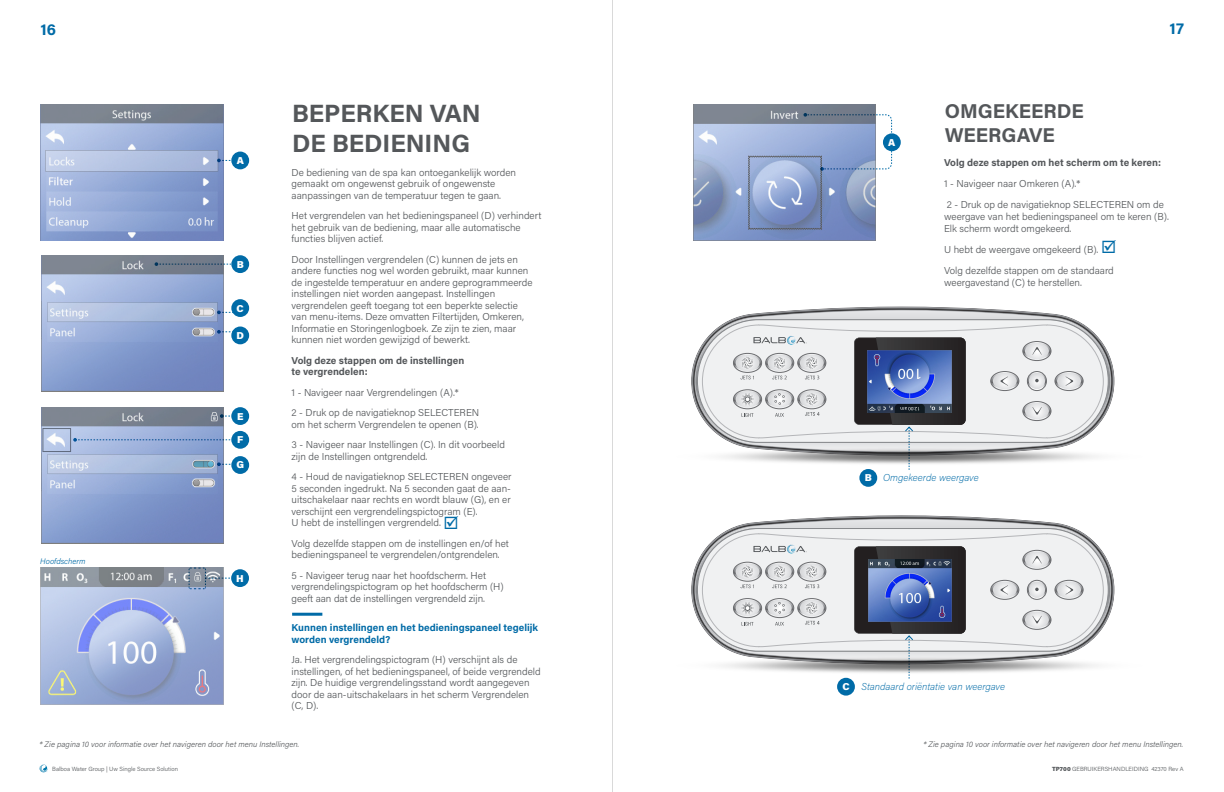
<style>
.page{position:relative;width:1224px;height:792px;background:#fff}
.page>*{position:absolute;margin:0;border:0;box-sizing:border-box;transform-origin:0 0}
.t1{font:700 25px/30px "Acumin Pro";letter-spacing:-.005em;color:#54575a}
.t2{font:700 20px/24px "Acumin Pro";color:#54575a}
.t3{font:700 16px "Acumin Pro";color:#006ba7}
.t4{font:300 10px/11.5px "Acumin Pro";color:#54575a}
.t5{font:700 10px/11.5px "Acumin Pro";color:#54575a}
.t6{font:700 10px/11.5px "Acumin Pro";color:#006ba7}
.t7{font:italic 200 10px "Acumin Pro";color:#006ba7}
.t8{font:900 10px "Acumin Pro";color:#fff}
.t9{font:italic 300 8px "Acumin Pro";color:#54575a}
.t10{font:italic 300 8px "Acumin Pro";color:#006ba7}
.t11{font:300 6px "Acumin Pro";color:#54575a}
.s1{color:#006ba7}
.s2{font-weight:900}
</style>
<div class="page">
<hr style="left:613px;top:0;width:1px;height:792px;background:#231f20">
<svg style="left:39px;top:764px;width:9px;height:9px"></svg>
<svg style="left:695px;top:519px;width:415px;height:98px"></svg>
<svg style="left:697px;top:528px;width:412px;height:98px"></svg>
<svg style="left:702px;top:534px;width:402px;height:112px"></svg>
<div style="left:798px;top:598px;width:28px;height:20px;border:1px solid #6c6d70;border-radius:50%"></div>
<div style="left:733px;top:598px;width:29px;height:20px;border:1px solid #6c6d70;border-radius:50%"></div>
<div style="left:765px;top:598px;width:29px;height:20px;border:1px solid #6c6d70;border-radius:50%"></div>
<svg style="left:1027px;top:580px;width:19px;height:19px"></svg>
<div style="left:1027px;top:580px;width:20px;height:20px;border:1px solid #6c6d70;border-radius:50%"></div>
<div style="left:1055px;top:580px;width:28px;height:20px;border:1px solid #6c6d70;border-radius:50%"></div>
<div style="left:991px;top:580px;width:28px;height:20px;border:1px solid #6c6d70;border-radius:50%"></div>
<div style="left:1023px;top:550px;width:28px;height:20px;border:1px solid #6c6d70;border-radius:50%"></div>
<div style="left:1023px;top:610px;width:28px;height:20px;border:1px solid #6c6d70;border-radius:50%"></div>
<svg style="left:1029px;top:582px;width:16px;height:16px"></svg>
<svg style="left:1035px;top:588px;width:4px;height:3px"></svg>
<svg style="left:1023px;top:550px;width:28px;height:19px"></svg>
<svg style="left:1023px;top:610px;width:28px;height:19px"></svg>
<svg style="left:1055px;top:580px;width:28px;height:19px"></svg>
<svg style="left:991px;top:580px;width:28px;height:19px"></svg>
<svg style="left:733px;top:562px;width:93px;height:26px"></svg>
<svg style="left:733px;top:599px;width:93px;height:27px"></svg>
<svg style="left:753px;top:545px;width:54px;height:9px"></svg>
<img style="left:40px;top:568px;width:184px;height:137px">
<div style="left:231px;top:569px;width:18px;height:18px;background:#006ba7;border-radius:50%"></div>
<svg style="left:188px;top:567px;width:49px;height:23px"></svg>
<svg style="left:695px;top:311px;width:415px;height:97px"></svg>
<svg style="left:697px;top:319px;width:412px;height:99px"></svg>
<svg style="left:702px;top:325px;width:402px;height:112px"></svg>
<svg style="left:1027px;top:372px;width:19px;height:19px"></svg>
<div style="left:1027px;top:371px;width:20px;height:20px;border:1px solid #6c6d70;border-radius:50%"></div>
<div style="left:1055px;top:371px;width:28px;height:20px;border:1px solid #6c6d70;border-radius:50%"></div>
<div style="left:991px;top:371px;width:28px;height:20px;border:1px solid #6c6d70;border-radius:50%"></div>
<div style="left:1023px;top:341px;width:28px;height:20px;border:1px solid #6c6d70;border-radius:50%"></div>
<div style="left:1023px;top:401px;width:28px;height:20px;border:1px solid #6c6d70;border-radius:50%"></div>
<svg style="left:1029px;top:373px;width:16px;height:16px"></svg>
<svg style="left:1035px;top:379px;width:4px;height:3px"></svg>
<svg style="left:1023px;top:342px;width:28px;height:19px"></svg>
<svg style="left:1023px;top:402px;width:28px;height:19px"></svg>
<svg style="left:1055px;top:372px;width:28px;height:19px"></svg>
<svg style="left:991px;top:372px;width:28px;height:19px"></svg>
<svg style="left:733px;top:353px;width:93px;height:26px"></svg>
<svg style="left:733px;top:390px;width:93px;height:27px"></svg>
<svg style="left:753px;top:336px;width:54px;height:9px"></svg>
<img style="left:721px;top:437px;width:376px;height:27px">
<img style="left:721px;top:646px;width:376px;height:27px">
<img style="left:41px;top:255px;width:183px;height:137px">
<img style="left:41px;top:104px;width:182px;height:137px">
<svg style="left:217px;top:159px;width:14px;height:3px"></svg>
<div style="left:231px;top:152px;width:18px;height:17px;background:#006ba7;border-radius:50%"></div>
<svg style="left:155px;top:262px;width:76px;height:4px"></svg>
<div style="left:231px;top:255px;width:18px;height:18px;background:#006ba7;border-radius:50%"></div>
<svg style="left:217px;top:311px;width:14px;height:3px"></svg>
<div style="left:231px;top:299px;width:18px;height:18px;background:#006ba7;border-radius:50%"></div>
<img style="left:41px;top:407px;width:183px;height:137px">
<svg style="left:217px;top:462px;width:14px;height:4px"></svg>
<div style="left:231px;top:456px;width:18px;height:18px;background:#006ba7;border-radius:50%"></div>
<svg style="left:73px;top:438px;width:158px;height:4px"></svg>
<div style="left:231px;top:431px;width:18px;height:18px;background:#006ba7;border-radius:50%"></div>
<div style="left:42px;top:428px;width:29px;height:24px;border:1px solid #54575a"></div>
<img style="left:693px;top:104px;width:183px;height:137px">
<svg style="left:854px;top:546px;width:112px;height:133px"></svg>
<div style="left:837px;top:678px;width:18px;height:18px;background:#006ba7;border-radius:50%"></div>
<svg style="left:854px;top:338px;width:112px;height:132px"></svg>
<div style="left:859px;top:469px;width:18px;height:18px;background:#006ba7;border-radius:50%"></div>
<svg style="left:804px;top:113px;width:88px;height:58px;background:#97a9cb"></svg>
<div style="left:883px;top:133px;width:18px;height:18px;background:#006ba7;border-radius:50%"></div>
<hr style="left:292px;top:613px;width:30px;height:3px;background:#006ba7">
<svg style="left:217px;top:330px;width:16px;height:4px"></svg>
<div style="left:231px;top:327px;width:18px;height:17px;background:#006ba7;border-radius:50%"></div>
<svg style="left:220px;top:414px;width:10px;height:4px"></svg>
<div style="left:231px;top:407px;width:18px;height:18px;background:#006ba7;border-radius:50%"></div>
<h3 class="t3" style="left:40px;top:18px;width:17px">16</h3>
<h3 class="t3" style="left:1169px;top:17px;width:16px">17</h3>
<p class="t8" style="left:237px;top:153px;width:9px">A</p>
<p class="t1" style="left:292px;top:97px;width:190px">BEPERKEN VAN<br>DE BEDIENING</p>
<p class="t4" style="left:292px;top:166px;width:226px">De bediening van de spa kan ontoegankelijk worden gemaakt om ongewenst gebruik of ongewenste aanpassingen van de temperatuur tegen te gaan.</p>
<p class="t4" style="left:292px;top:209px;width:251px">Het vergrendelen van het bedieningspaneel (D) verhindert het gebruik van de bediening, maar alle automatische functies blijven actief.</p>
<p class="t4" style="left:292px;top:253px;width:242px">Door Instellingen vergrendelen (C) kunnen de jets en andere functies nog wel worden gebruikt, maar kunnen de ingestelde temperatuur en andere geprogrammeerde instellingen niet worden aangepast. Instellingen vergrendelen geeft toegang tot een beperkte selectie van menu-items. Deze omvatten Filtertijden, Omkeren, Informatie en Storingenlogboek. Ze zijn te zien, maar kunnen niet worden gewijzigd of bewerkt.</p>
<p class="t5" style="left:292px;top:354px;width:174px">Volg deze stappen om de instellingen te vergrendelen:</p>
<p class="t4" style="left:292px;top:386px;width:169px">1 - Navigeer naar Vergrendelingen (A).*</p>
<p class="t4" style="left:292px;top:406px;width:189px">2 - Druk op de navigatieknop SELECTEREN om het scherm Vergrendelen te openen (B).</p>
<p class="t4" style="left:292px;top:438px;width:215px">3 - Navigeer naar Instellingen (C). In dit voorbeeld zijn de Instellingen ontgrendeld.</p>
<p class="t4" style="left:292px;top:470px;width:221px;text-align:justify">4 - Houd de navigatieknop SELECTEREN ongeveer 5 seconden ingedrukt. Na 5 seconden gaat de aan&shy;uitschakelaar naar rechts en wordt blauw (G), en er verschijnt een vergrendelingspictogram (E).</p>
<p class="t4" style="left:292px;top:516px;width:169px">U hebt de instellingen vergrendeld. <span class="s1">☑</span></p>
<p class="t4" style="left:292px;top:537px;width:219px">Volg dezelfde stappen om de instellingen en/of het bedieningspaneel te vergrendelen/ontgrendelen.</p>
<p class="t4" style="left:292px;top:569px;width:214px">5 - Navigeer terug naar het hoofdscherm. Het vergrendelingspictogram op het hoofdscherm (H) geeft aan dat de instellingen vergrendeld zijn.</p>
<p class="t6" style="left:292px;top:621px;width:248px">Kunnen instellingen en het bedieningspaneel tegelijk worden vergrendeld?</p>
<p class="t4" style="left:292px;top:653px;width:251px">Ja. Het vergrendelingspictogram (H) verschijnt als de instellingen, of het bedieningspaneel, of beide vergrendeld zijn. De huidige vergrendelingsstand wordt aangegeven door de aan-uitschakelaars in het scherm Vergrendelen (C, D).</p>
<p class="t9" style="left:40px;top:739px;width:261px">* Zie pagina 10 voor informatie over het navigeren door het menu Instellingen.</p>
<p class="t8" style="left:237px;top:257px;width:9px">B</p>
<p class="t8" style="left:237px;top:301px;width:9px">C</p>
<p class="t8" style="left:236px;top:328px;width:9px">D</p>
<p class="t8" style="left:237px;top:409px;width:8px">E</p>
<p class="t8" style="left:237px;top:433px;width:8px">F</p>
<p class="t8" style="left:236px;top:458px;width:9px">G</p>
<p class="t10" style="left:40px;top:556px;width:47px">Hoofdscherm</p>
<p class="t8" style="left:236px;top:571px;width:9px">H</p>
<p class="t11" style="left:52px;top:765px;width:127px">Balboa Water Group | Uw Single Source Solution</p>
<p class="t8" style="left:888px;top:135px;width:9px">A</p>
<p class="t2" style="left:945px;top:98px;width:141px">OMGEKEERDE<br>WEERGAVE</p>
<p class="t5" style="left:944px;top:157px;width:218px">Volg deze stappen om het scherm om te keren:</p>
<p class="t4" style="left:944px;top:178px;width:138px">1 - Navigeer naar Omkeren (A).*</p>
<p class="t4" style="left:944px;top:198px;width:226px;line-height:12px">2 - Druk op de navigatieknop SELECTEREN om de weergave van het bedieningspaneel om te keren (B).<br>Elk scherm wordt omgekeerd.</p>
<p class="t4" style="left:944px;top:243px;width:174px">U hebt de weergave omgekeerd (B). <span class="s1">☑</span></p>
<p class="t4" style="left:944px;top:264px;width:171px;line-height:12px">Volg dezelfde stappen om de standaard weergavestand (C) te herstellen.</p>
<p class="t8" style="left:865px;top:471px;width:9px">B</p>
<p class="t7" style="left:883px;top:471px;width:97px">Omgekeerde weergave</p>
<p class="t8" style="left:842px;top:680px;width:9px">C</p>
<p class="t7" style="left:861px;top:680px;width:145px">Standaard oriëntatie van weergave</p>
<p class="t9" style="left:924px;top:739px;width:261px">* Zie pagina 10 voor informatie over het navigeren door het menu Instellingen.</p>
<p class="t11" style="left:1052px;top:765px;width:133px"><span class="s2">TP700</span> GEBRUIKERSHANDLEIDING 42370 Rev A</p>
</div>
